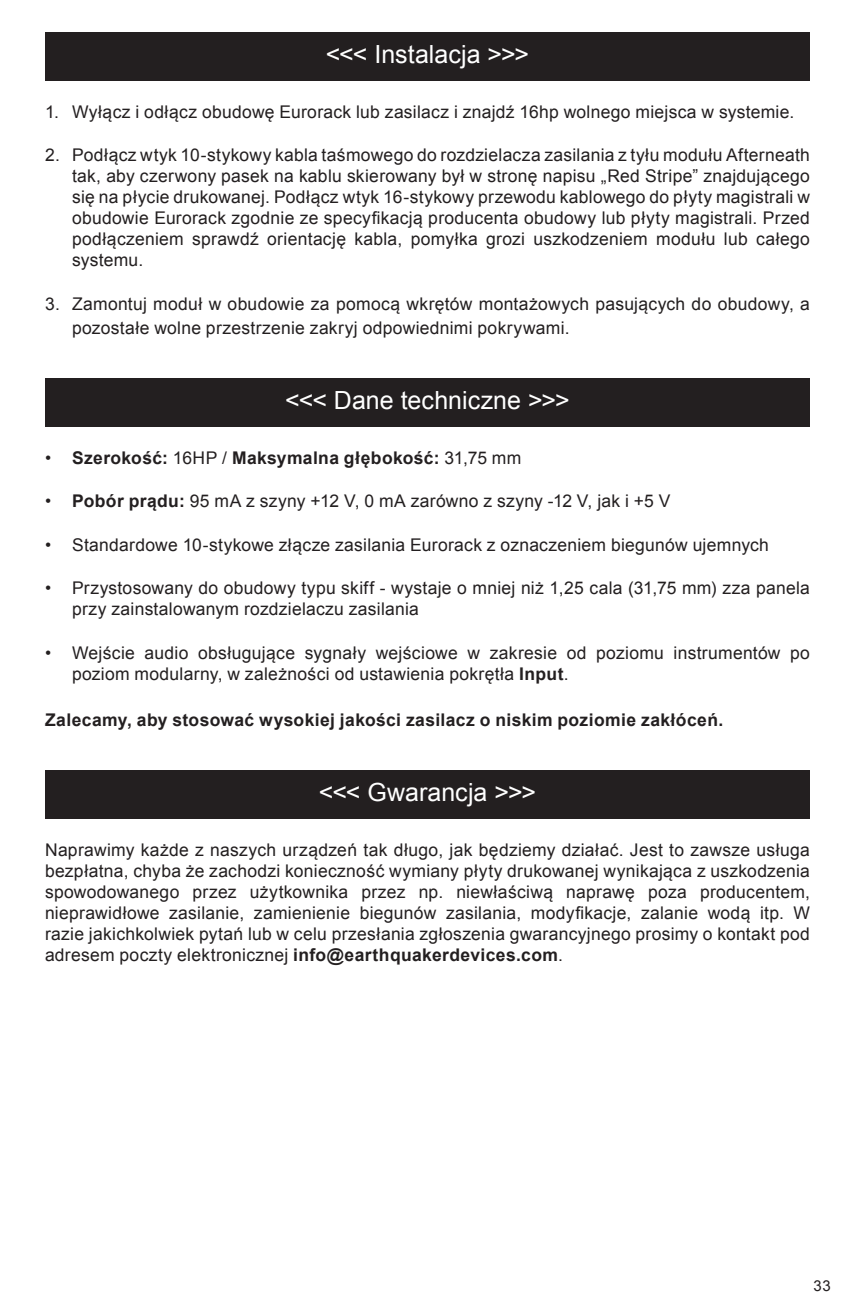
<style>
.page{position:relative;width:855px;height:1305px;background:#fff}
.page>*{position:absolute;margin:0;border:0;box-sizing:border-box;transform-origin:0 0}
.t1{font:25px "Arial";color:#fff}
.t2{font:17.5px/21px "Arial";letter-spacing:.015em;color:#231f20}
.t3{font:700 17.5px "Arial";letter-spacing:.02em;color:#231f20}
.t4{font:15px "Arial";color:#231f20}
.s1{font-weight:400}
.s2{font-weight:700}
</style>
<div class="page">
<div style="left:45px;top:32px;width:765px;height:49px;background:#231f20"></div>
<div style="left:45px;top:378px;width:765px;height:49px;background:#231f20"></div>
<div style="left:45px;top:770px;width:765px;height:49px;background:#231f20"></div>
<h1 class="t1" style="left:326px;top:45px;width:205px">&lt;&lt;&lt; Instalacja &gt;&gt;&gt;</h1>
<p class="t2" style="left:45px;top:101px;width:751px">1. Wyłącz i odłącz obudowę Eurorack lub zasilacz i znajdź 16hp wolnego miejsca w systemie.</p>
<p class="t2" style="left:72px;top:145px;width:740px;text-align:justify;text-indent:-27px">2. Podłącz wtyk 10-stykowy kabla taśmowego do rozdzielacza zasilania z tyłu modułu Afterneath tak, aby czerwony pasek na kablu skierowany był w stronę napisu „Red Stripe” znajdującego się na płycie drukowanej. Podłącz wtyk 16-stykowy przewodu kablowego do płyty magistrali w obudowie Eurorack zgodnie ze specyfikacją producenta obudowy lub płyty magistrali. Przed podłączeniem sprawdź orientację kabla, pomyłka grozi uszkodzeniem modułu lub całego systemu.</p>
<p class="t2" style="left:72px;top:292px;width:739px;line-height:24px;text-indent:-27px">3. Zamontuj moduł w obudowie za pomocą wkrętów montażowych pasujących do obudowy, a pozostałe wolne przestrzenie zakryj odpowiednimi pokrywami.</p>
<h1 class="t1" style="left:285px;top:391px;width:286px">&lt;&lt;&lt; Dane techniczne &gt;&gt;&gt;</h1>
<p class="t3" style="left:45px;top:446px;width:478px"><span class="s1">•</span> Szerokość: <span class="s1">16HP /</span> Maksymalna głębokość: <span class="s1">31,75 mm</span></p>
<p class="t2" style="left:45px;top:492px;width:627px">• <span class="s2">Pobór prądu:</span> 95 mA z szyny +12 V, 0 mA zarówno z szyny -12 V, jak i +5 V</p>
<p class="t2" style="left:45px;top:534px;width:726px">• Standardowe 10-stykowe złącze zasilania Eurorack z oznaczeniem biegunów ujemnych</p>
<p class="t2" style="left:72px;top:578px;width:740px;text-indent:-27px">• Przystosowany do obudowy typu skiff - wystaje o mniej niż 1,25 cala (31,75 mm) zza panela przy zainstalowanym rozdzielaczu zasilania</p>
<p class="t2" style="left:72px;top:642px;width:740px;text-indent:-27px">• Wejście audio obsługujące sygnały wejściowe w zakresie od poziomu instrumentów po poziom modularny, w zależności od ustawienia pokrętła <span class="s2">Input</span>.</p>
<p class="t3" style="left:45px;top:709px;width:680px">Zalecamy, aby stosować wysokiej jakości zasilacz o niskim poziomie zakłóceń.</p>
<h1 class="t1" style="left:319px;top:783px;width:219px">&lt;&lt;&lt; Gwarancja &gt;&gt;&gt;</h1>
<p class="t2" style="left:45px;top:839px;width:767px;text-align:justify">Naprawimy każde z naszych urządzeń tak długo, jak będziemy działać. Jest to zawsze usługa bezpłatna, chyba że zachodzi konieczność wymiany płyty drukowanej wynikająca z uszkodzenia spowodowanego przez użytkownika przez np. niewłaściwą naprawę poza producentem, nieprawidłowe zasilanie, zamienienie biegunów zasilania, modyfikacje, zalanie wodą itp. W razie jakichkolwiek pytań lub w celu przesłania zgłoszenia gwarancyjnego prosimy o kontakt pod adresem poczty elektronicznej <span class="s2">info@earthquakerdevices.com</span>.</p>
<p class="t4" style="left:814px;top:1280px;width:19px">33</p>
</div>
